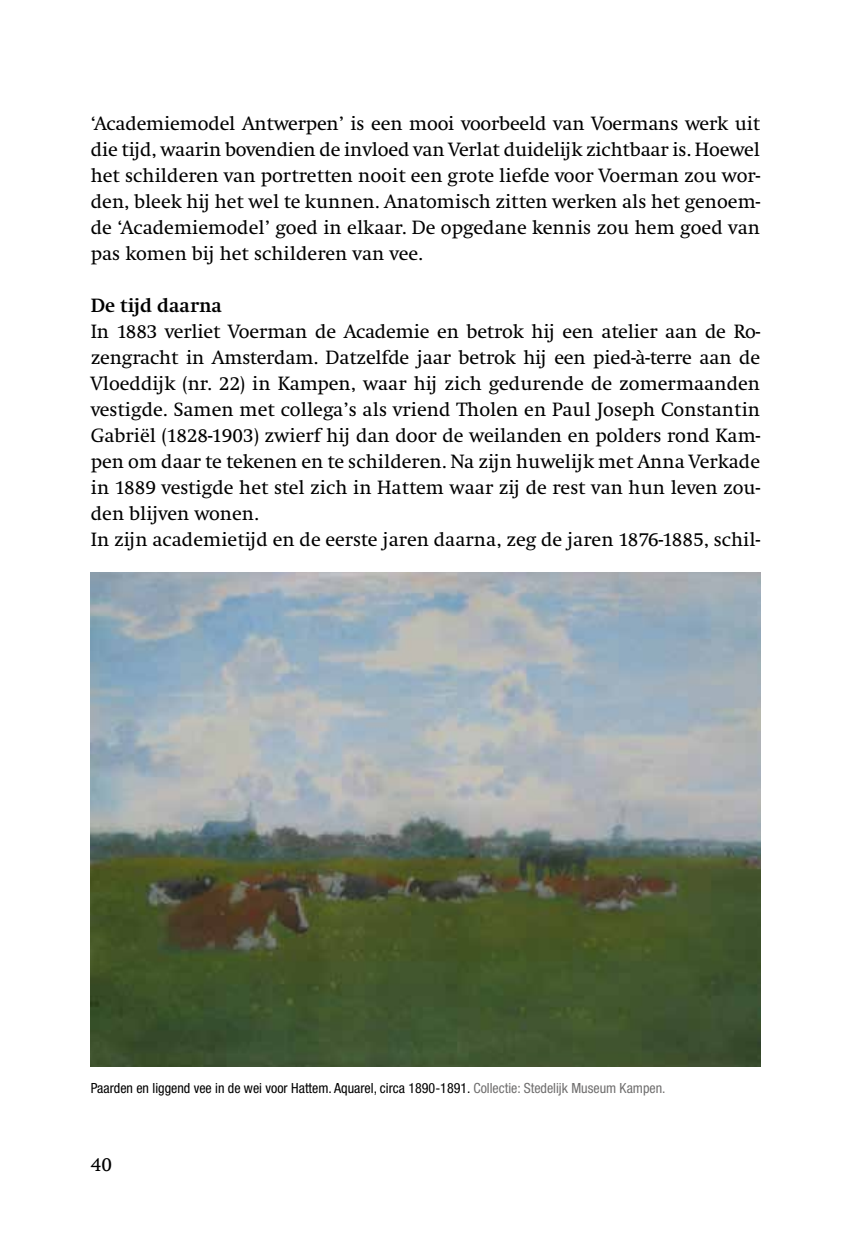
<style>
.page{position:relative;width:851px;height:1248px;background:#fff}
.page>*{position:absolute;margin:0;border:0;box-sizing:border-box;transform-origin:0 0}
.t1{font:20px/26px "Swift";color:#000;text-align:justify}
.t2{font:700 20px "Swift";color:#000}
.t3{font:condensed 14px "Helvetica Neue";color:#000}
.s1{color:#706f6f}
</style>
<div class="page">
<img style="left:91px;top:572px;width:669px;height:494px">
<p class="t1" style="left:91px;top:111px;width:670px">‘Academiemodel Antwerpen’ is een mooi voorbeeld van Voermans werk uit die tijd, waarin bovendien de invloed van Verlat duidelijk zichtbaar is. Hoewel het schilderen van portretten nooit een grote liefde voor Voerman zou wor&shy;den, bleek hij het wel te kunnen. Anatomisch zitten werken als het genoem&shy;de ‘Academiemodel’ goed in elkaar. De opgedane kennis zou hem goed van pas komen bij het schilderen van vee.</p>
<p class="t2" style="left:91px;top:295px;width:133px">De tijd daarna</p>
<p class="t1" style="left:91px;top:319px;width:670px;text-align:left">In 1883 verliet Voerman de Academie en betrok hij een atelier aan de Ro&shy;zengracht in Amsterdam. Datzelfde jaar betrok hij een pied-à-terre aan de Vloeddijk (nr. 22) in Kampen, waar hij zich gedurende de zomermaanden vestigde. Samen met collega’s als vriend Tholen en Paul Joseph Constantin Gabriël (1828-1903) zwierf hij dan door de weilanden en polders rond Kam&shy;pen om daar te tekenen en te schilderen. Na zijn huwelijk met Anna Verkade in 1889 vestigde het stel zich in Hattem waar zij de rest van hun leven zou&shy;den blijven wonen.<br>In zijn academietijd en de eerste jaren daarna, zeg de jaren 1876-1885, schil-</p>
<p class="t3" style="left:91px;top:1079px;width:576px">Paarden en liggend vee in de wei voor Hattem. Aquarel, circa 1890-1891. <span class="s1">Collectie: Stedelijk Museum Kampen.</span></p>
<p class="t1" style="left:91px;top:1151px;width:23px">40</p>
</div>
